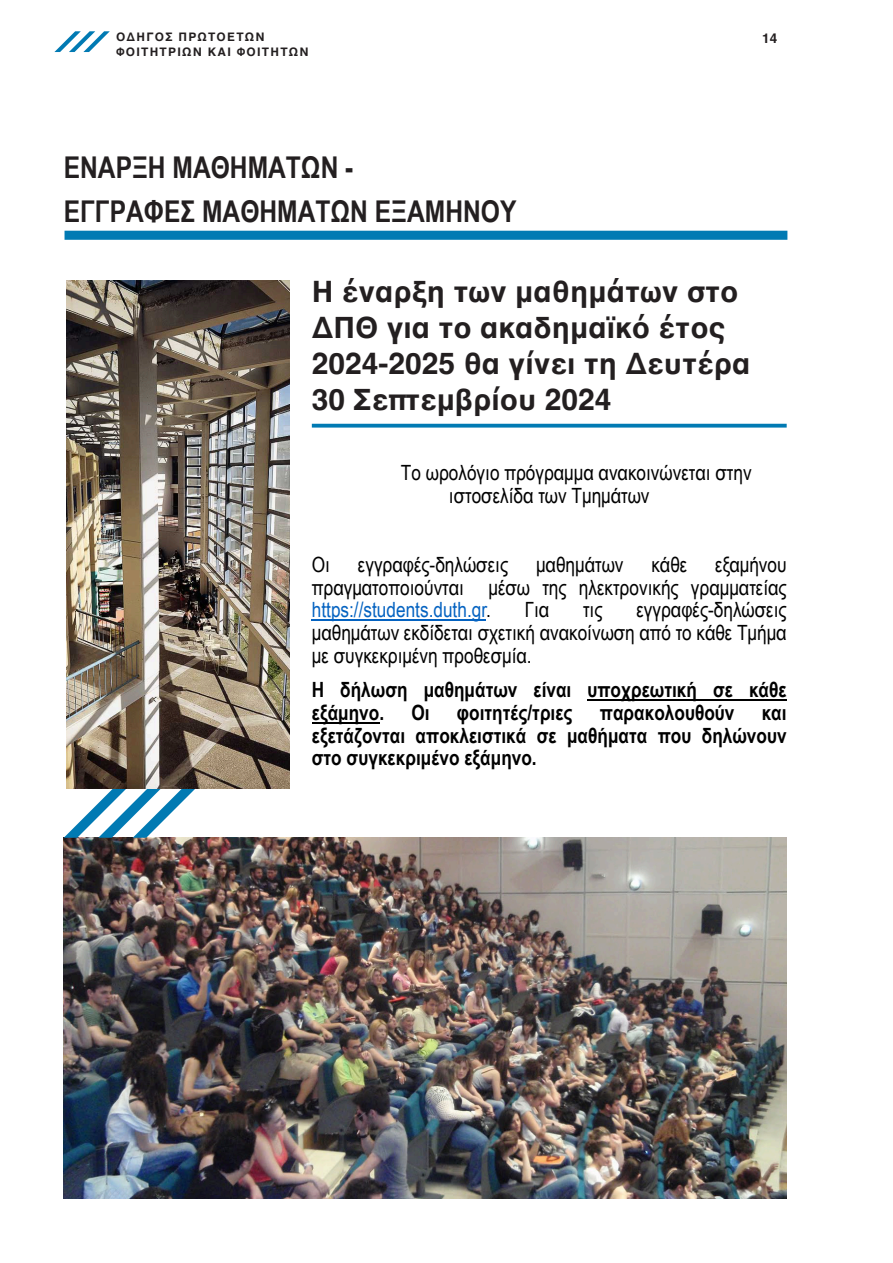
<style>
.page{position:relative;width:893px;height:1263px;background:#fff}
.page>*{position:absolute;margin:0;border:0;box-sizing:border-box;transform-origin:0 0}
.t1{font:700 30px/36px "Helvetica";color:#231f20}
.t2{font:700 30px/43.5px "Arial Narrow";color:#231f20}
.t3{font:21px/22.6px "Arial Narrow";color:#000;text-align:justify}
.t4{font:700 21px/22.6px "Arial Narrow";color:#000}
.t5{font:700 13.5px "Helvetica";color:#231f20}
.t6{font:700 12px/14.4px "Helvetica";letter-spacing:.1em;color:#231f20}
.s1{color:#0563c1}
</style>
<div class="page">
<hr style="left:892px;top:878px;width:1px;height:385px;background:#e6e7e8">
<svg style="left:54px;top:31px;width:56px;height:21px"></svg>
<img style="left:64px;top:837px;width:723px;height:361px">
<svg style="left:312px;top:424px;width:475px;height:4px;background:#1b87ba"></svg>
<hr style="left:312px;top:619px;width:174px;height:2px;background:#0563c1">
<hr style="left:587px;top:699px;width:200px;height:2px;background:#000">
<hr style="left:312px;top:722px;width:67px;height:2px;background:#000">
<svg style="left:64px;top:789px;width:132px;height:49px"></svg>
<div style="left:65px;top:231px;width:722px;height:9px;background:#017ab3"></div>
<img style="left:66px;top:280px;width:223px;height:509px">
<p class="t6" style="left:116px;top:31px;width:194px">ΟΔΗΓΟΣ ΠΡΩΤΟΕΤΩΝ<br>ΦΟΙΤΗΤΡΙΩΝ ΚΑΙ ΦΟΙΤΗΤΩΝ</p>
<p class="t5" style="left:762px;top:32px;width:17px">14</p>
<h1 class="t2" style="left:64px;top:149px;width:454px">ΕΝΑΡΞΗ ΜΑΘΗΜΑΤΩΝ -<br>ΕΓΓΡΑΦΕΣ ΜΑΘΗΜΑΤΩΝ ΕΞΑΜΗΝΟΥ</h1>
<h1 class="t1" style="left:312px;top:275px;width:440px">Η έναρξη των μαθημάτων στο<br>ΔΠΘ για το ακαδημαϊκό έτος<br>2024-2025 θα γίνει τη Δευτέρα<br>30 Σεπτεμβρίου 2024</h1>
<p class="t3" style="left:449px;top:463px;width:304px;text-indent:-48px">Το ωρολόγιο πρόγραμμα ανακοινώνεται στην ιστοσελίδα των Τμημάτων</p>
<p class="t3" style="left:312px;top:555px;width:20px">Οι</p>
<p class="t3" style="left:358px;top:555px;width:152px">εγγραφές-δηλώσεις</p>
<p class="t3" style="left:536px;top:555px;width:89px">μαθημάτων</p>
<p class="t3" style="left:651px;top:555px;width:38px">κάθε</p>
<p class="t3" style="left:312px;top:555px;width:476px;text-indent:403px">εξαμήνου πραγματοποιούνται μέσω της ηλεκτρονικής γραμματείας <span class="s1">https://students.duth.gr</span>.</p>
<p class="t3" style="left:312px;top:600px;width:476px;text-indent:325px">εγγραφές-δηλώσεις μαθημάτων εκδίδεται σχετική ανακοίνωση από το κάθε Τμήμα με συγκεκριμένη προθεσμία.</p>
<p class="t4" style="left:312px;top:680px;width:476px">Η δήλωση μαθημάτων είναι υποχρεωτική σε κάθε εξάμηνο.</p>
<p class="t3" style="left:525px;top:600px;width:26px">Για</p>
<p class="t3" style="left:583px;top:600px;width:21px">τις</p>
<p class="t4" style="left:411px;top:703px;width:20px">Οι</p>
<p class="t4" style="left:457px;top:703px;width:117px">φοιτητές/τριες</p>
<p class="t4" style="left:600px;top:703px;width:136px">παρακολουθούν</p>
<p class="t4" style="left:312px;top:703px;width:476px;text-align:justify;text-indent:450px">και εξετάζονται αποκλειστικά σε μαθήματα που δηλώνουν στο συγκεκριμένο εξάμηνο.</p>
</div>
